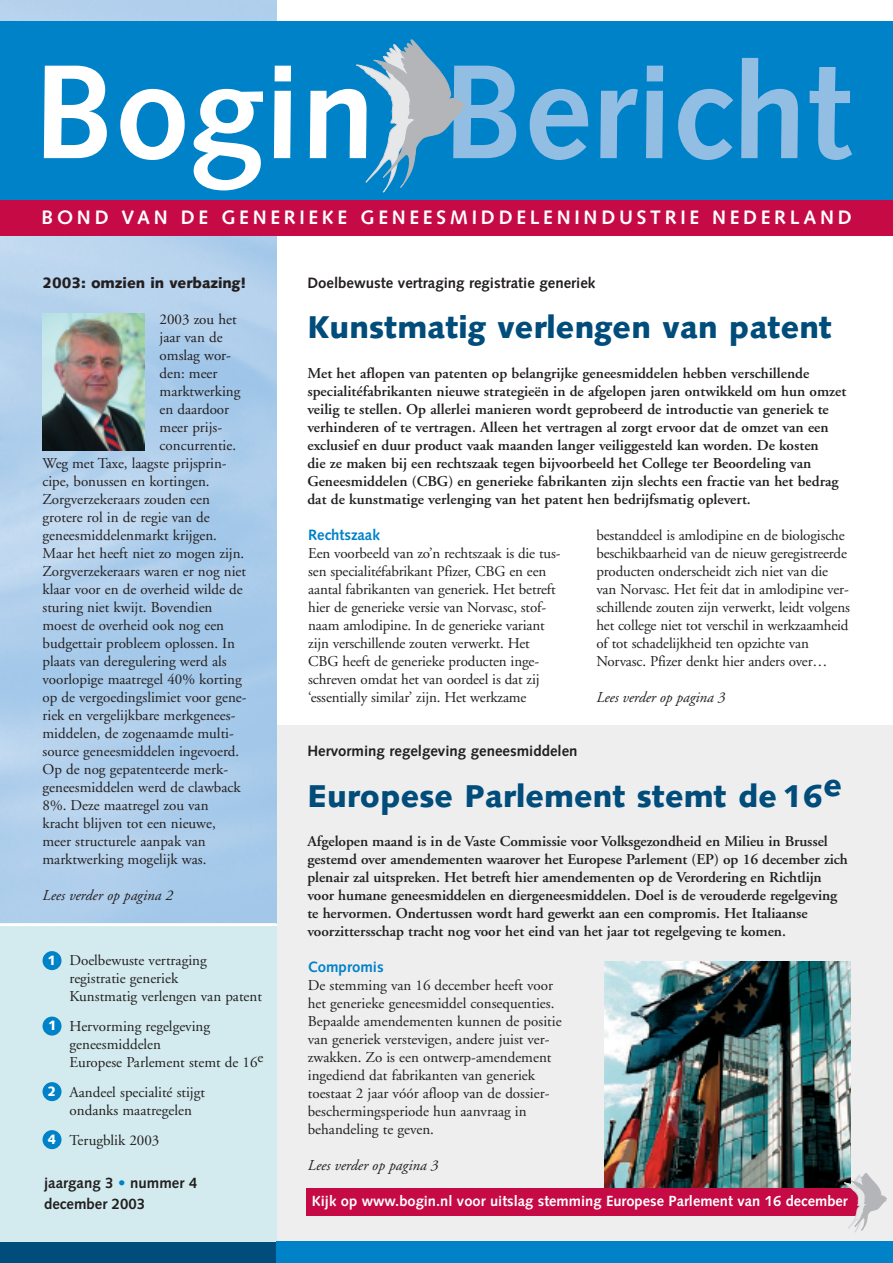
<style>
.page{position:relative;width:893px;height:1263px;background:#fff}
.page>*{position:absolute;margin:0;border:0;box-sizing:border-box;transform-origin:0 0}
.t1{font:700 133.65px "Syntax";color:#92bee4}
.t2{font:900 31.5px "Syntax";letter-spacing:.005em;color:#004c7a}
.t3{font:700 19.5px "Syntax";letter-spacing:.19em;color:#fff}
.t4{font:15px/18px "Adobe Garamond";color:#231f20}
.t5{font:600 15px/18px "Adobe Garamond";color:#231f20}
.t6{font:700 15px/21px "Syntax";color:#231f20}
.t7{font:italic 15px "Adobe Garamond";color:#231f20}
.t8{font:900 15px "Syntax";letter-spacing:-.005em;color:#231f20}
.t9{font:700 15px "Syntax";letter-spacing:-.005em;color:#0082c8}
.t10{font:700 14.7px "Syntax";color:#fff}
.t11{font:900 13.5px "Syntax";color:#fff}
.s1{color:#fff}
.s2{color:#0082c8}
</style>
<div class="page">
<div style="left:264px;top:725px;width:629px;height:538px;background:#eeeeef"></div>
<img style="left:604px;top:961px;width:246px;height:227px">
<img style="left:0;top:0;width:276px;height:923px">
<div style="left:0;top:21px;width:893px;height:200px;background:#0082c8"></div>
<div style="left:0;top:1242px;width:893px;height:21px;background:#004c7a"></div>
<div style="left:0;top:926px;width:276px;height:316px;background:#d3ebef"></div>
<div style="left:43px;top:951px;width:19px;height:19px;background:#0082c8;border-radius:50%"></div>
<div style="left:43px;top:1016px;width:19px;height:19px;background:#0082c8;border-radius:50%"></div>
<div style="left:43px;top:1082px;width:19px;height:19px;background:#0082c8;border-radius:50%"></div>
<div style="left:43px;top:1130px;width:19px;height:19px;background:#0082c8;border-radius:50%"></div>
<div style="left:276px;top:1242px;width:617px;height:21px;background:#0082c8"></div>
<img style="left:43px;top:314px;width:101px;height:137px">
<hr style="left:0;top:923px;width:276px;height:3px;background:#fff">
<div style="left:0;top:200px;width:893px;height:35px;background:#c60a45"></div>
<svg style="left:356px;top:40px;width:110px;height:152px"></svg>
<div style="left:306px;top:1188px;width:557px;height:27px;background:#c60a45"></div>
<svg style="left:844px;top:1173px;width:43px;height:59px"></svg>
<h1 class="t1" style="left:34px;top:58px;width:819px"><span class="s1">Bogin</span> Bericht</h1>
<h3 class="t3" style="left:42px;top:209px;width:812px">BOND VAN DE GENERIEKE GENEESMIDDELENINDUSTRIE NEDERLAND</h3>
<p class="t8" style="left:43px;top:277px;width:205px">2003: omzien in verbazing!</p>
<p class="t4" style="left:160px;top:312px;width:79px">2003 zou het</p>
<p class="t4" style="left:160px;top:330px;width:65px">jaar van de</p>
<p class="t4" style="left:160px;top:348px;width:73px">omslag wor-</p>
<p class="t4" style="left:160px;top:366px;width:59px">den: meer</p>
<p class="t4" style="left:160px;top:384px;width:82px">marktwerking</p>
<p class="t4" style="left:160px;top:402px;width:71px">en daardoor</p>
<p class="t4" style="left:160px;top:420px;width:64px">meer prijs-</p>
<p class="t4" style="left:160px;top:438px;width:78px">concurrentie.</p>
<p class="t4" style="left:43px;top:456px;width:186px">Weg met Taxe, laagste prijsprin-</p>
<p class="t4" style="left:43px;top:474px;width:169px">cipe, bonussen en kortingen.</p>
<p class="t4" style="left:43px;top:492px;width:169px">Zorgverzekeraars zouden een</p>
<p class="t4" style="left:43px;top:510px;width:169px">grotere rol in de regie van de</p>
<p class="t4" style="left:43px;top:528px;width:176px">geneesmiddelenmarkt krijgen.</p>
<p class="t4" style="left:43px;top:546px;width:203px">Maar het heeft niet zo mogen zijn.</p>
<p class="t4" style="left:43px;top:564px;width:205px">Zorgverzekeraars waren er nog niet</p>
<p class="t4" style="left:43px;top:582px;width:202px">klaar voor en de overheid wilde de</p>
<p class="t4" style="left:43px;top:600px;width:171px">sturing niet kwijt. Bovendien</p>
<p class="t4" style="left:43px;top:618px;width:183px">moest de overheid ook nog een</p>
<p class="t4" style="left:43px;top:636px;width:194px">budgettair probleem oplossen. In</p>
<p class="t4" style="left:43px;top:654px;width:186px">plaats van deregulering werd als</p>
<p class="t4" style="left:43px;top:672px;width:201px">voorlopige maatregel 40% korting</p>
<p class="t4" style="left:43px;top:690px;width:206px">op de vergoedingslimiet voor gene-</p>
<p class="t4" style="left:43px;top:708px;width:194px">riek en vergelijkbare merkgenees-</p>
<p class="t4" style="left:43px;top:726px;width:193px">middelen, de zogenaamde multi-</p>
<p class="t4" style="left:43px;top:744px;width:198px">source geneesmiddelen ingevoerd.</p>
<p class="t4" style="left:43px;top:762px;width:187px">Op de nog gepatenteerde merk-</p>
<p class="t4" style="left:43px;top:780px;width:200px">geneesmiddelen werd de clawback</p>
<p class="t4" style="left:43px;top:798px;width:168px">8%. Deze maatregel zou van</p>
<p class="t4" style="left:43px;top:816px;width:175px">kracht blijven tot een nieuwe,</p>
<p class="t4" style="left:43px;top:834px;width:165px">meer structurele aanpak van</p>
<p class="t4" style="left:43px;top:852px;width:166px">marktwerking mogelijk was.</p>
<p class="t7" style="left:43px;top:889px;width:132px">Lees verder op pagina 2</p>
<p class="t4" style="left:70px;top:952px;width:194px">Doelbewuste vertraging registratie generiek<br>Kunstmatig verlengen van patent</p>
<p class="t4" style="left:70px;top:1018px;width:195px">Hervorming regelgeving geneesmiddelen<br>Europese Parlement stemt de 16e</p>
<p class="t4" style="left:70px;top:1084px;width:137px">Aandeel specialité stijgt ondanks maatregelen</p>
<p class="t4" style="left:70px;top:1132px;width:91px">Terugblik 2003</p>
<p class="t11" style="left:48px;top:955px;width:10px">1</p>
<p class="t11" style="left:48px;top:1020px;width:10px">1</p>
<p class="t11" style="left:47px;top:1086px;width:10px">2</p>
<p class="t11" style="left:47px;top:1134px;width:10px">4</p>
<p class="t6" style="left:44px;top:1173px;width:155px">jaargang 3 <span class="s2">•</span> nummer 4 december 2003</p>
<p class="t6" style="left:307px;top:274px;width:289px">Doelbewuste vertraging registratie generiek</p>
<h2 class="t2" style="left:307px;top:315px;width:526px">Kunstmatig verlengen van patent</h2>
<p class="t5" style="left:307px;top:366px;width:540px">Met het aflopen van patenten op belangrijke geneesmiddelen hebben verschillende specialitéfabrikanten nieuwe strategieën in de afgelopen jaren ontwikkeld om hun omzet veilig te stellen. Op allerlei manieren wordt geprobeerd de introductie van generiek te verhinderen of te vertragen. Alleen het vertragen al zorgt ervoor dat de omzet van een exclusief en duur product vaak maanden langer veiliggesteld kan worden. De kosten<br>die ze maken bij een rechtszaak tegen bijvoorbeeld het College ter Beoordeling van Geneesmiddelen (CBG) en generieke fabrikanten zijn slechts een fractie van het bedrag dat de kunstmatige verlenging van het patent hen bedrijfsmatig oplevert.</p>
<p class="t9" style="left:308px;top:529px;width:73px">Rechtszaak</p>
<p class="t4" style="left:308px;top:546px;width:254px">Een voorbeeld van zo’n rechtszaak is die tus&shy;sen specialitéfabrikant Pfizer, CBG en een aantal fabrikanten van generiek. Het betreft hier de generieke versie van Norvasc, stof&shy;naam amlodipine. In de generieke variant zijn verschillende zouten verwerkt. Het CBG heeft de generieke producten inge&shy;schreven omdat het van oordeel is dat zij ‘essentially similar’ zijn. Het werkzame</p>
<p class="t4" style="left:596px;top:528px;width:255px">bestanddeel is amlodipine en de biologische beschikbaarheid van de nieuw geregistreerde producten onderscheidt zich niet van die van Norvasc. Het feit dat in amlodipine ver&shy;schillende zouten zijn verwerkt, leidt volgens het college niet tot verschil in werkzaamheid of tot schadelijkheid ten opzichte van Norvasc. Pfizer denkt hier anders over…</p>
<p class="t7" style="left:596px;top:691px;width:130px">Lees verder op pagina 3</p>
<p class="t6" style="left:307px;top:742px;width:272px">Hervorming regelgeving geneesmiddelen</p>
<h2 class="t2" style="left:307px;top:783px;width:536px">Europese Parlement stemt de 16e</h2>
<p class="t5" style="left:307px;top:834px;width:542px">Afgelopen maand is in de Vaste Commissie voor Volksgezondheid en Milieu in Brussel gestemd over amendementen waarover het Europese Parlement (EP) op 16 december zich plenair zal uitspreken. Het betreft hier amendementen op de Verordering en Richtlijn voor humane geneesmiddelen en diergeneesmiddelen. Doel is de verouderde regelgeving te hervormen. Ondertussen wordt hard gewerkt aan een compromis. Het Italiaanse voorzittersschap tracht nog voor het eind van het jaar tot regelgeving te komen.</p>
<p class="t9" style="left:308px;top:961px;width:77px">Compromis</p>
<p class="t4" style="left:308px;top:978px;width:255px">De stemming van 16 december heeft voor het generieke geneesmiddel consequenties.<br>Bepaalde amendementen kunnen de positie van generiek verstevigen, andere juist ver&shy;zwakken. Zo is een ontwerp-amendement ingediend dat fabrikanten van generiek toestaat 2 jaar vóór afloop van de dossier&shy;beschermingsperiode hun aanvraag in behandeling te geven.</p>
<p class="t7" style="left:308px;top:1159px;width:132px">Lees verder op pagina 3</p>
<p class="t10" style="left:312px;top:1195px;width:537px">Kijk op www.bogin.nl voor uitslag stemming Europese Parlement van 16 december</p>
</div>
